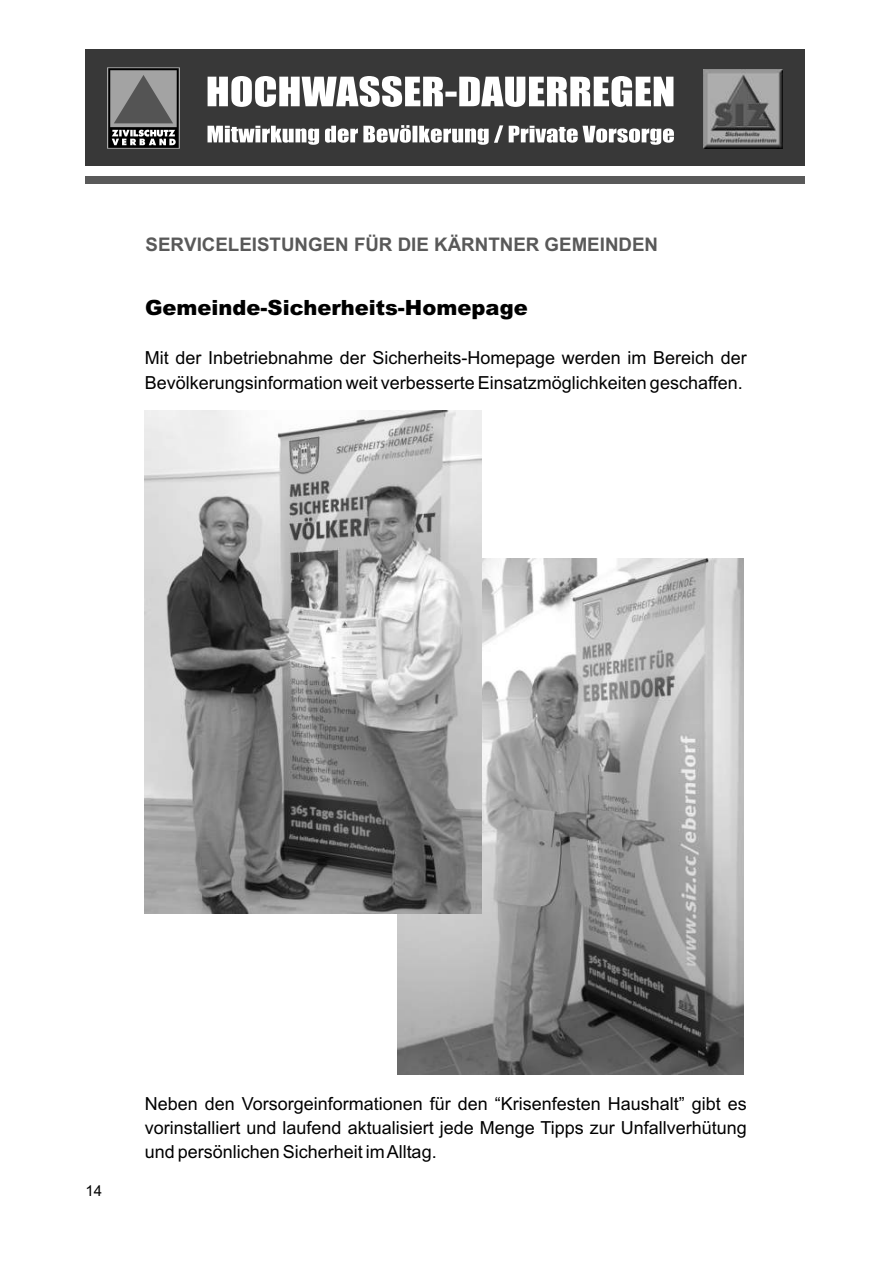
<style>
.page{position:relative;width:894px;height:1263px;background:#fff}
.page>*{position:absolute;margin:0;border:0;box-sizing:border-box;transform-origin:0 0}
.t1{font:900 21px "Arial";color:#000}
.t2{font:700 18.75px "Arial";color:#595959}
.t3{font:18px/24.2px "Arial";color:#000}
.t4{font:15px "Arial";color:#000}
</style>
<div class="page">
<div style="left:85px;top:49px;width:720px;height:117px;background:#383838"></div>
<svg style="left:107px;top:67px;width:73px;height:82px"></svg>
<div style="left:108px;top:68px;width:71px;height:80px;background:linear-gradient(to right,#000,#000)"></div>
<div style="left:110px;top:70px;width:67px;height:57px;background:#a3a3a3"></div>
<svg style="left:112px;top:130px;width:64px;height:15px"></svg>
<svg style="left:114px;top:75px;width:59px;height:48px"></svg>
<img style="left:704px;top:69px;width:79px;height:79px">
<div style="left:85px;top:176px;width:720px;height:8px;background:#595959"></div>
<svg style="left:208px;top:125px;width:466px;height:20px"></svg>
<svg style="left:208px;top:76px;width:465px;height:31px"></svg>
<img style="left:397px;top:559px;width:347px;height:516px">
<img style="left:145px;top:411px;width:336px;height:502px">
<p class="t2" style="left:146px;top:237px;width:514px">SERVICELEISTUNGEN FÜR DIE KÄRNTNER GEMEINDEN</p>
<p class="t1" style="left:145px;top:300px;width:384px">Gemeinde-Sicherheits-Homepage</p>
<p class="t3" style="left:145px;top:348px;width:604px">Mit der Inbetriebnahme der Sicherheits-Homepage werden im Bereich der<br>Bevölkerungsinformation weit verbesserte Einsatzmöglichkeiten geschaffen.</p>
<p class="t4" style="left:86px;top:1185px;width:18px">14</p>
<p class="t3" style="left:145px;top:1093px;width:604px;text-align:justify">Neben den Vorsorgeinformationen für den “Krisenfesten Haushalt” gibt es vorinstalliert und laufend aktualisiert jede Menge Tipps zur Unfallverhütung und persönlichen Sicherheit im Alltag.</p>
</div>
